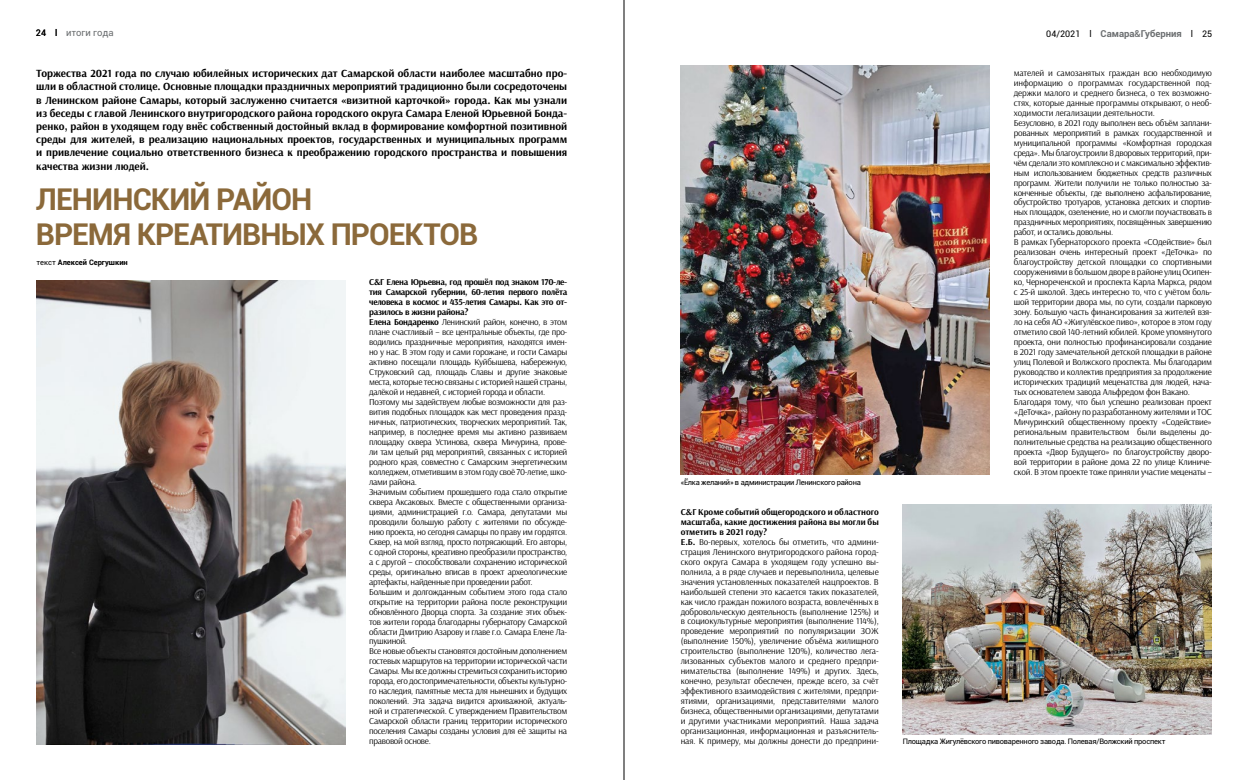
<style>
.page{position:relative;width:1248px;height:780px;background:#fff}
.page>*{position:absolute;margin:0;border:0;box-sizing:border-box;transform-origin:0 0}
.t1{font:700 30px/35px "Roboto";letter-spacing:-.03em;color:#8b693a}
.t2{font:700 11px/13.2px "Arsenal";color:#000;text-align:justify}
.t3{font:700 9.5px "Roboto";color:#6c6f71}
.t4{font:9.5px "Roboto";color:#6c6f71}
.t5{font:9px/10px "Arsenal";letter-spacing:-.03em;color:#000}
.t6{font:9px/10px "Arsenal";letter-spacing:-.01em;color:#000}
.t7{font:9px "Roboto";color:#000}
.t8{font:7.5px "Roboto";letter-spacing:-.03em;color:#000}
.t9{font:700 7.5px "Roboto";color:#000}
.s1{font-weight:400;font-size:9px;color:#000}
.s2{font-weight:500}
.s3{font-weight:400}
.s4{font-weight:700}
.s5{font-family:"AG Opus C";font-weight:700}
</style>
<div class="page">
<img style="left:36px;top:281px;width:309px;height:463px">
<img style="left:902px;top:504px;width:309px;height:230px">
<img style="left:680px;top:66px;width:309px;height:409px">
<hr style="left:623px;top:0;width:1px;height:780px;background:#000">
<p class="t7" style="left:36px;top:27px;width:23px">24 l</p>
<p class="t3" style="left:1046px;top:27px;width:167px"><span class="s1">04/2021 l</span> Самара<span class="s2">&amp;</span>Губерния <span class="s1">l 25</span></p>
<p class="t4" style="left:66px;top:26px;width:49px">итоги года</p>
<p class="t2" style="left:36px;top:67px;width:532px">Торжества 2021 года по случаю юбилейных исторических дат Самарской области наиболее масштабно про&shy;шли в областной столице. Основные площадки праздничных мероприятий традиционно были сосредоточены в Ленинском районе Самары, который заслуженно считается «визитной карточкой» города. Как мы узнали из беседы с главой Ленинского внутригородского района городского округа Самара Еленой Юрьевной Бонда&shy;ренко, район в уходящем году внёс собственный достойный вклад в формирование комфортной позитивной среды для жителей, в реализацию национальных проектов, государственных и муниципальных программ и привлечение социально ответственного бизнеса к преображению городского пространства и повышения качества жизни людей.</p>
<p class="t5" style="left:1013px;top:68px;width:199px">мателей и самозанятых граждан всю необходимую информацию о программах государственной под&shy;держки малого и среднего бизнеса, о тех возможно&shy;стях, которые данные программы открывают, о необ&shy;ходимости легализации деятельности.<br>Безусловно, в 2021 году выполнен весь объём заплани&shy;рованных мероприятий в рамках государственной и муниципальной программы «Комфортная городская среда». Мы благоустроили 8 дворовых территорий, при&shy;чём сделали это комплексно и с максимально эффектив&shy;ным использованием бюджетных средств различных программ. Жители получили не только полностью за&shy;конченные объекты, где выполнено асфальтирование, обустройство тротуаров, установка детских и спортив&shy;ных площадок, озеленение, но и смогли поучаствовать в праздничных мероприятиях, посвящённых завершению работ, и остались довольны.<br>В рамках Губернаторского проекта «СОдействие» был реализован очень интересный проект «ДеТочка» по благоустройству детской площадки со спортивными сооружениями в большом дворе в районе улиц Осипен&shy;ко, Чернореченской и проспекта Карла Маркса, рядом с 25-й школой. Здесь интересно то, что с учётом боль&shy;шой территории двора мы, по сути, создали парковую зону. Большую часть финансирования за жителей взя&shy;ло на себя АО «Жигулёвское пиво», которое в этом году отметило свой 140-летний юбилей. Кроме упомянутого проекта, они полностью профинансировали создание в 2021 году замечательной детской площадки в районе улиц Полевой и Волжского проспекта. Мы благодарим руководство и коллектив предприятия за продолжение исторических традиций меценатства для людей, нача&shy;тых основателем завода Альфредом фон Вакано.<br>Благодаря тому, что был успешно реализован проект «ДеТочка», району по разработанному жителями и ТОС Мичуринский общественному проекту «Содействие» региональным правительством были выделены до&shy;полнительные средства на реализацию общественного проекта «Двор Будущего» по благоустройству дворо&shy;вой территории в районе дома 22 по улице Клиниче&shy;ской. В этом проекте тоже приняли участие меценаты –</p>
<h1 class="t1" style="left:36px;top:180px;width:444px">ЛЕНИНСКИЙ РАЙОН<br>ВРЕМЯ КРЕАТИВНЫХ ПРОЕКТОВ</h1>
<p class="t9" style="left:37px;top:257px;width:93px"><span class="s3">текст</span> Алексей Сергушкин</p>
<p class="t5" style="left:369px;top:277px;width:200px"><span class="s4">С</span><span class="s5">&amp;</span><span class="s4">Г Елена Юрьевна, год прошёл под знаком 170-ле&shy;тия Самарской губернии, 60-летия первого полёта человека в космос и 435-летия Самары. Как это от&shy;разилось в жизни района?<br>Елена Бондаренко</span> Ленинский район, конечно, в этом плане счастливый – все центральные объекты, где про&shy;водились праздничные мероприятия, находятся имен&shy;но у нас. В этом году и сами горожане, и гости Самары активно посещали площадь Куйбышева, набережную, Струковский сад, площадь Славы и другие знаковые места, которые тесно связаны с историей нашей страны, далёкой и недавней, с историей города и области.<br>Поэтому мы задействуем любые возможности для раз&shy;вития подобных площадок как мест проведения празд&shy;ничных, патриотических, творческих мероприятий. Так, например, в последнее время мы активно развиваем площадку сквера Устинова, сквера Мичурина, прове&shy;ли там целый ряд мероприятий, связанных с историей родного края, совместно с Самарским энергетическим колледжем, отметившим в этом году своё 70-летие, шко&shy;лами района.<br>Значимым событием прошедшего года стало открытие сквера Аксаковых. Вместе с общественными организа&shy;циями, администрацией г.о. Самара, депутатами мы проводили большую работу с жителями по обсужде&shy;нию проекта, но сегодня самарцы по праву им гордятся.<br>Сквер, на мой взгляд, просто потрясающий. Его авторы, с одной стороны, креативно преобразили пространство, а с другой – способствовали сохранению исторической среды, оригинально вписав в проект археологические артефакты, найденные при проведении работ.<br>Большим и долгожданным событием этого года стало открытие на территории района после реконструкции обновлённого Дворца спорта. За создание этих объек&shy;тов жители города благодарны губернатору Самарской области Дмитрию Азарову и главе г.о. Самара Елене Ла&shy;пушкиной.<br>Все новые объекты становятся достойным дополнением гостевых маршрутов на территории исторической части Самары. Мы все должны стремиться сохранить историю города, его достопримечательности, объекты культурно&shy;го наследия, памятные места для нынешних и будущих поколений. Эта задача видится архиважной, актуаль&shy;ной и стратегической. С утверждением Правительством Самарской области границ территории исторического поселения Самары созданы условия для её защиты на правовой основе.</p>
<p class="t8" style="left:680px;top:477px;width:182px">«Ёлка желаний» в администрации Ленинского района</p>
<p class="t6" style="left:680px;top:506px;width:200px"><span class="s4">С</span><span class="s5">&amp;</span><span class="s4">Г Кроме событий общегородского и областного масштаба, какие достижения района вы могли бы отметить в 2021 году?<br>Е.Б.</span> Во-первых, хотелось бы отметить, что админи&shy;страция Ленинского внутригородского района город&shy;ского округа Самара в уходящем году успешно вы&shy;полнила, а в ряде случаев и перевыполнила, целевые значения установленных показателей нацпроектов. В наибольшей степени это касается таких показателей, как число граждан пожилого возраста, вовлечённых в добровольческую деятельность (выполнение 125%) и в социокультурные мероприятия (выполнение 114%), проведение мероприятий по популяризации ЗОЖ (выполнение 150%), увеличение объёма жилищного строительство (выполнение 120%), количество лега&shy;лизованных субъектов малого и среднего предпри&shy;нимательства (выполнение 149%) и других. Здесь, конечно, результат обеспечен, прежде всего, за счёт эффективного взаимодействия с жителями, предпри&shy;ятиями, организациями, представителями малого бизнеса, общественными организациями, депутатами и другими участниками мероприятий. Наша задача организационная, информационная и разъяснитель&shy;ная. К примеру, мы должны донести до предприни-</p>
<p class="t8" style="left:902px;top:736px;width:264px">Площадка Жигулёвского пивоваренного завода. Полевая/Волжский проспект</p>
</div>
